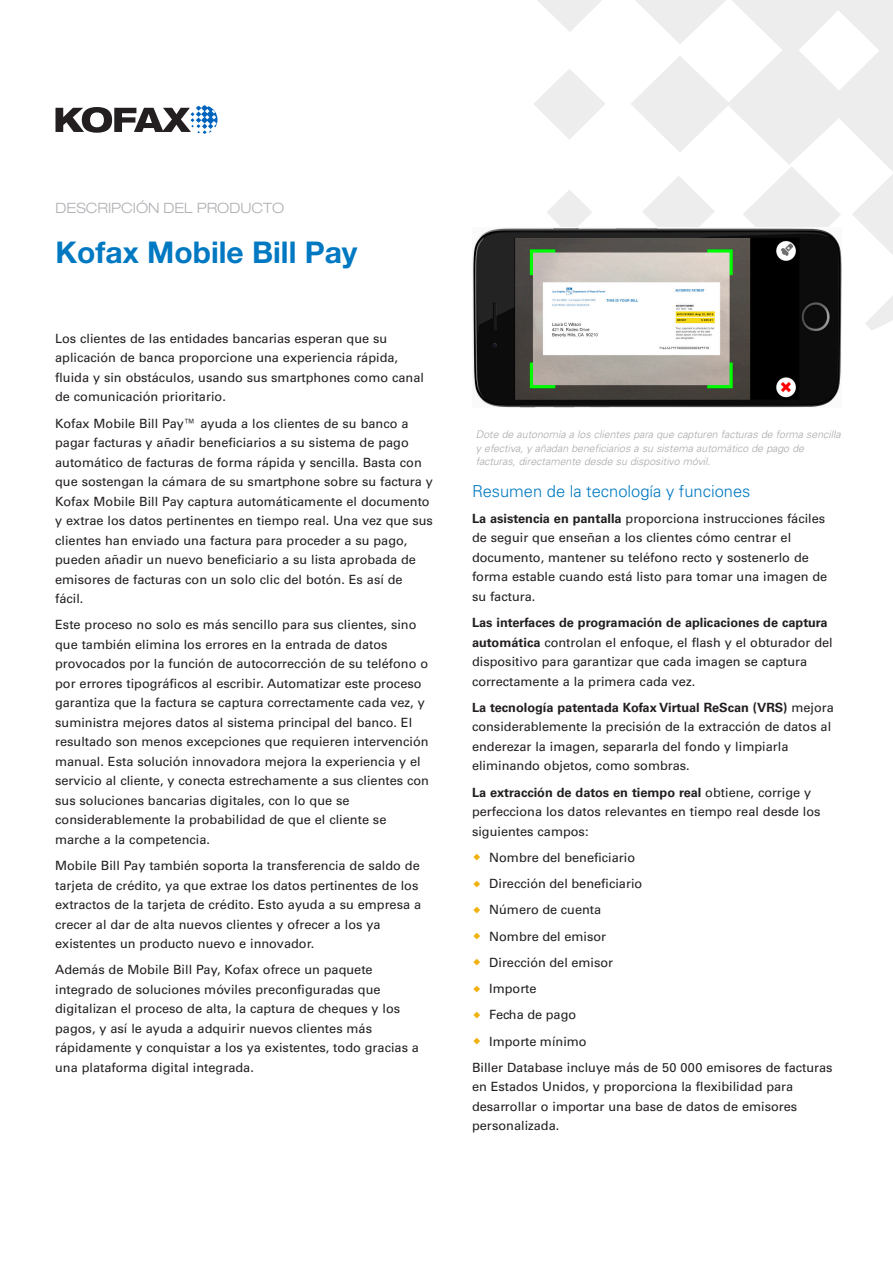
<style>
.page{position:relative;width:893px;height:1263px;background:#fff}
.page>*{position:absolute;margin:0;border:0;box-sizing:border-box;transform-origin:0 0}
.t1{font:700 30px "Helvetica Neue LT Pro";color:#0079c2}
.t2{font:300 16.5px "Univers LT Std";color:#0079c2}
.document_label{font:300 expanded 14.25px "Helvetica Neue LT Std";color:#b0b1b5}
.body_copy{font:12.75px/19.5px "Univers LT Std";color:#231f20}
.t3{font:italic 300 10.5px/13.5px "Univers LT Std";color:#a8a9ad}
.s1{font-weight:700}
</style>
<div class="page">
<svg style="left:537px;top:0;width:65px;height:32px"></svg>
<svg style="left:534px;top:69px;width:71px;height:70px"></svg>
<svg style="left:547px;top:190px;width:45px;height:37px"></svg>
<svg style="left:865px;top:296px;width:28px;height:34px"></svg>
<svg style="left:631px;top:0;width:262px;height:255px;fill:#efefef"></svg>
<svg style="left:55px;top:105px;width:162px;height:29px"></svg>
<img style="left:472px;top:228px;width:370px;height:179px">
<p class="document_label" style="left:55px;top:200px;width:230px">DESCRIPCIÓN DEL PRODUCTO</p>
<p class="t1" style="left:55px;top:233px;width:304px">Kofax Mobile Bill Pay</p>
<p class="body_copy" style="left:55px;top:329px;width:370px">Los clientes de las entidades bancarias esperan que su aplicación de banca proporcione una experiencia rápida, fluida y sin obstáculos, usando sus smartphones como canal de comunicación prioritario.</p>
<p class="body_copy" style="left:55px;top:413px;width:379px">Kofax Mobile Bill Pay™ ayuda a los clientes de su banco a pagar facturas y añadir beneficiarios a su sistema de pago automático de facturas de forma rápida y sencilla. Basta con que sostengan la cámara de su smartphone sobre su factura y Kofax Mobile Bill Pay captura automáticamente el documento y extrae los datos pertinentes en tiempo real. Una vez que sus clientes han enviado una factura para proceder a su pago, pueden añadir un nuevo beneficiario a su lista aprobada de emisores de facturas con un solo clic del botón. Es así de fácil.</p>
<p class="body_copy" style="left:55px;top:615px;width:375px">Este proceso no solo es más sencillo para sus clientes, sino que también elimina los errores en la entrada de datos provocados por la función de autocorrección de su teléfono o por errores tipográficos al escribir. Automatizar este proceso garantiza que la factura se captura correctamente cada vez, y suministra mejores datos al sistema principal del banco. El resultado son menos excepciones que requieren intervención manual. Esta solución innovadora mejora la experiencia y el servicio al cliente, y conecta estrechamente a sus clientes con sus soluciones bancarias digitales, con lo que se considerablemente la probabilidad de que el cliente se marche a la competencia.</p>
<p class="body_copy" style="left:55px;top:856px;width:367px">Mobile Bill Pay también soporta la transferencia de saldo de tarjeta de crédito, ya que extrae los datos pertinentes de los extractos de la tarjeta de crédito. Esto ayuda a su empresa a crecer al dar de alta nuevos clientes y ofrecer a los ya existentes un producto nuevo e innovador.</p>
<p class="body_copy" style="left:55px;top:960px;width:365px">Además de Mobile Bill Pay, Kofax ofrece un paquete integrado de soluciones móviles preconfiguradas que digitalizan el proceso de alta, la captura de cheques y los pagos, y así le ayuda a adquirir nuevos clientes más rápidamente y conquistar a los ya existentes, todo gracias a una plataforma digital integrada.</p>
<p class="t3" style="left:476px;top:428px;width:366px">Dote de autonomía a los clientes para que capturen facturas de forma sencilla y efectiva, y añadan beneficiarios a su sistema automático de pago de facturas, directamente desde su dispositivo móvil.</p>
<p class="t2" style="left:472px;top:481px;width:280px">Resumen de la tecnología y funciones</p>
<p class="body_copy" style="left:472px;top:509px;width:357px"><span class="s1">La asistencia en pantalla</span> proporciona instrucciones fáciles de seguir que enseñan a los clientes cómo centrar el documento, mantener su teléfono recto y sostenerlo de forma estable cuando está listo para tomar una imagen de su factura.</p>
<p class="body_copy" style="left:472px;top:613px;width:362px"><span class="s1">Las interfaces de programación de aplicaciones de captura automática</span> controlan el enfoque, el flash y el obturador del dispositivo para garantizar que cada imagen se captura correctamente a la primera cada vez.</p>
<p class="body_copy" style="left:472px;top:698px;width:363px"><span class="s1">La tecnología patentada Kofax Virtual ReScan (VRS)</span> mejora considerablemente la precisión de la extracción de datos al enderezar la imagen, separarla del fondo y limpiarla eliminando objetos, como sombras.</p>
<p class="body_copy" style="left:472px;top:782px;width:350px"><span class="s1">La extracción de datos en tiempo real</span> obtiene, corrige y perfecciona los datos relevantes en tiempo real desde los siguientes campos:</p>
<p class="body_copy" style="left:489px;top:848px;width:147px">Nombre del beneficiario</p>
<p class="body_copy" style="left:489px;top:874px;width:155px">Dirección del beneficiario</p>
<p class="body_copy" style="left:489px;top:900px;width:113px">Número de cuenta</p>
<p class="body_copy" style="left:489px;top:926px;width:118px">Nombre del emisor</p>
<p class="body_copy" style="left:489px;top:953px;width:125px">Dirección del emisor</p>
<p class="body_copy" style="left:489px;top:979px;width:49px">Importe</p>
<p class="body_copy" style="left:489px;top:1005px;width:88px">Fecha de pago</p>
<p class="body_copy" style="left:489px;top:1031px;width:99px">Importe mínimo</p>
<p class="body_copy" style="left:472px;top:1058px;width:362px">Biller Database incluye más de 50 000 emisores de facturas en Estados Unidos, y proporciona la flexibilidad para desarrollar o importar una base de datos de emisores personalizada.</p>
</div>
